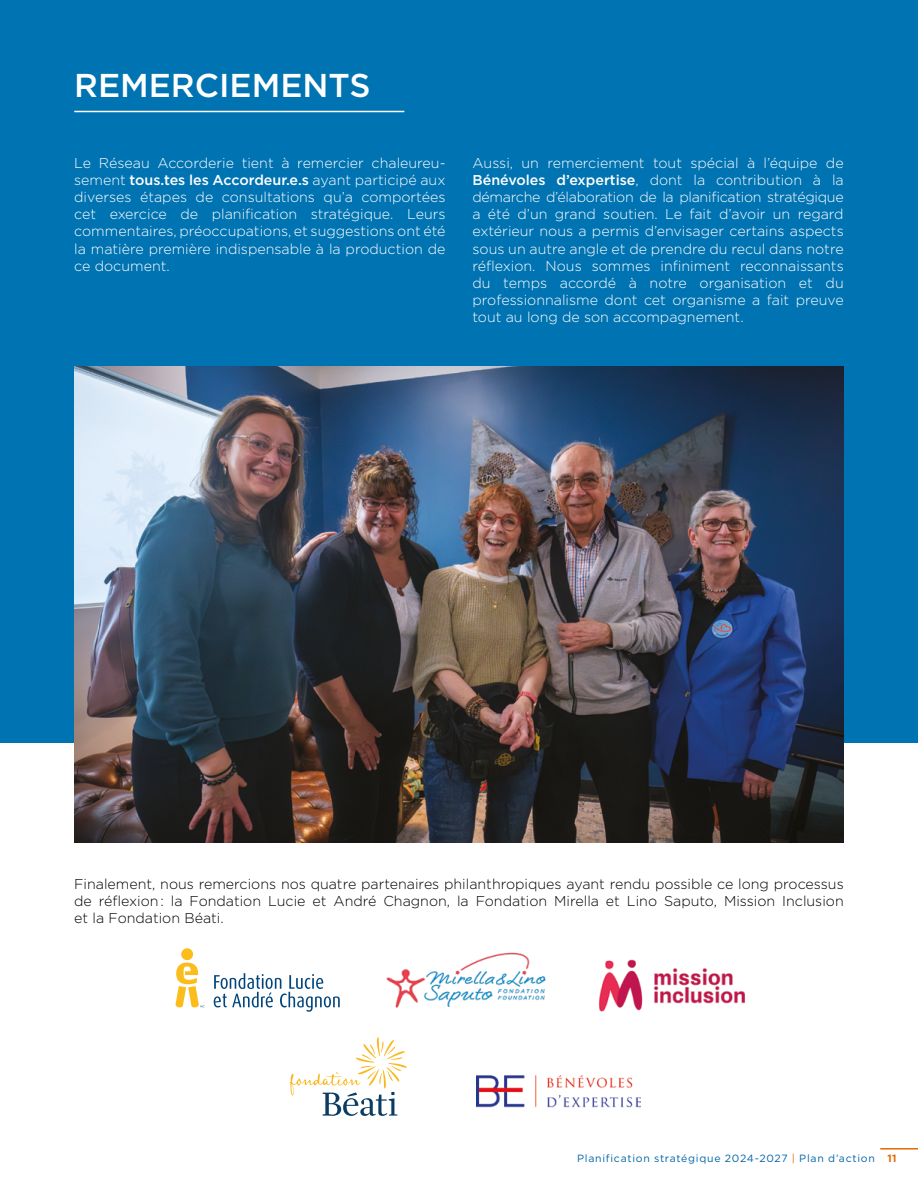
<style>
.page{position:relative;width:918px;height:1188px;background:#fff}
.page>*{position:absolute;margin:0;border:0;box-sizing:border-box;transform-origin:0 0}
.t1{font:500 33px "Gotham";color:#fff}
.t2{font:300 14.25px/17.1px "Gotham";color:#fff}
.t3{font:300 14.25px/17.1px "Gotham";color:#000;text-align:justify}
.t4{font:10.5px "Gotham";letter-spacing:.07em;color:#0064a7}
.s1{font-weight:500}
.s2{color:#e16a03}
.s3{font-weight:700;color:#e16a03}
</style>
<div class="page">
<div style="left:0;top:0;width:918px;height:742px;background:#0073b2"></div>
<hr style="left:74px;top:111px;width:330px;height:1px;background:#fff">
<img style="left:74px;top:366px;width:770px;height:476px">
<img style="left:477px;top:1075px;width:163px;height:33px">
<img style="left:386px;top:952px;width:160px;height:56px">
<img style="left:599px;top:959px;width:146px;height:53px">
<svg style="left:290px;top:1037px;width:117px;height:79px"></svg>
<svg style="left:214px;top:973px;width:126px;height:39px"></svg>
<div style="left:181px;top:948px;width:12px;height:12px;background:#fbbd1b;border-radius:50%"></div>
<svg style="left:175px;top:963px;width:30px;height:45px"></svg>
<hr style="left:880px;top:1148px;width:38px;height:2px;background:#e16a03">
<h1 class="t1" style="left:74px;top:64px;width:298px">REMERCIEMENTS</h1>
<p class="t2" style="left:74px;top:154px;width:373px">Le Réseau Accorderie tient à remercier chaleureu&shy;sement <span class="s1">tous.tes les Accordeur.e.s</span> ayant participé aux diverses étapes de consultations qu’a comportées cet exercice de planification stratégique. Leurs commentaires, préoccupations, et suggestions ont été la matière première indispensable à la production de ce document.</p>
<p class="t2" style="left:472px;top:154px;width:373px;text-align:justify">Aussi, un remerciement tout spécial à l’équipe de <span class="s1">Bénévoles d’expertise</span>, dont la contribution à la démarche d’élaboration de la planification stratégique a été d’un grand soutien. Le fait d’avoir un regard extérieur nous a permis d’envisager certains aspects sous un autre angle et de prendre du recul dans notre réflexion. Nous sommes infiniment reconnaissants du temps accordé à notre organisation et du professionnalisme dont cet organisme a fait preuve tout au long de son accompagnement.</p>
<p class="t3" style="left:74px;top:875px;width:771px">Finalement, nous remercions nos quatre partenaires philanthropiques ayant rendu possible ce long processus de réflexion : la Fondation Lucie et André Chagnon, la Fondation Mirella et Lino Saputo, Mission Inclusion et la Fondation Béati.</p>
<p class="t4" style="left:577px;top:1151px;width:321px">Planification stratégique 2024-2027 <span class="s2">|</span> Plan d’action <span class="s3">11</span></p>
</div>
